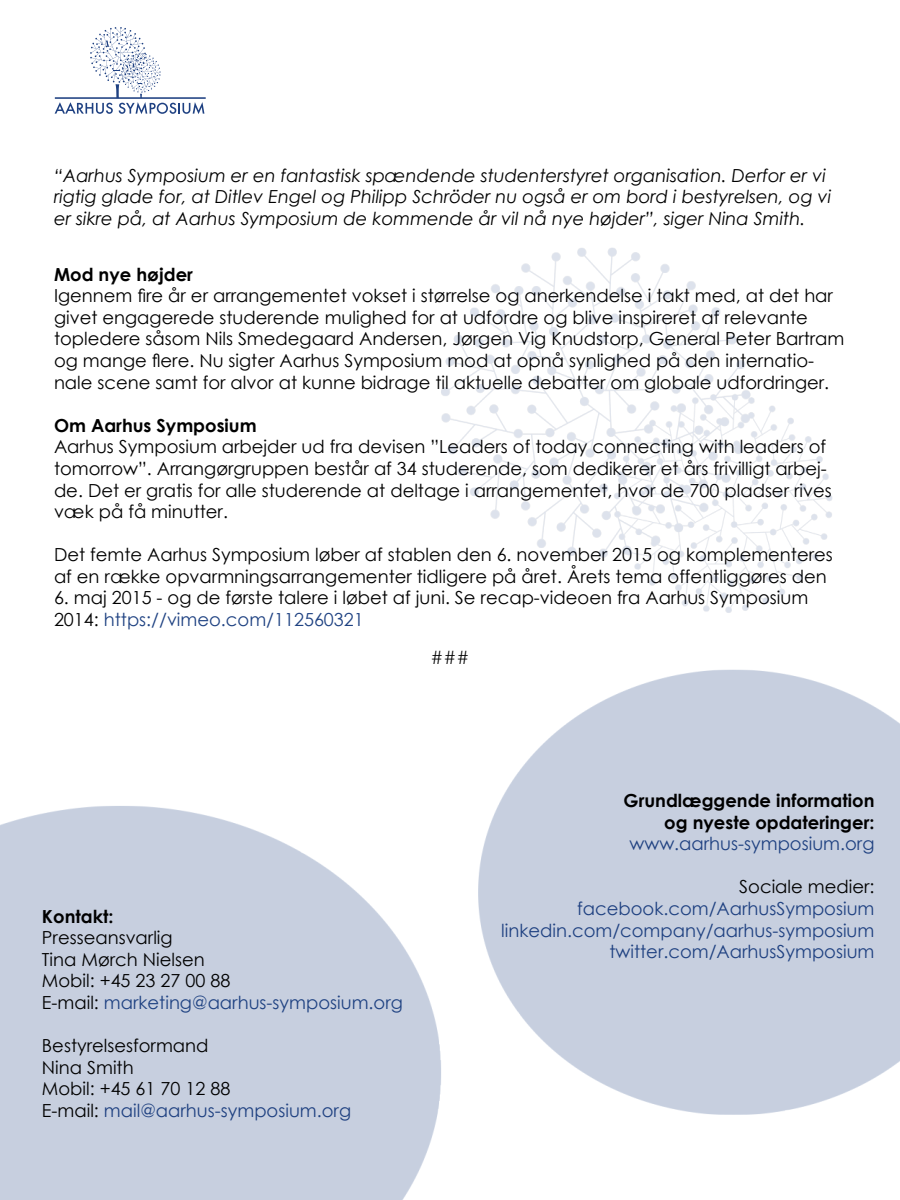
<style>
.page{position:relative;width:900px;height:1200px;background:#fff}
.page>*{position:absolute;margin:0;border:0;box-sizing:border-box;transform-origin:0 0}
.t1{font:18px/21.6px "Century Gothic";color:#000}
.t2{font:italic 18px/21.6px "Century Gothic";color:#000}
.t3{font:18px/21.6px "Century Gothic";color:#1f4181;text-align:right}
.t4{font:700 18px/21.6px "Century Gothic";color:#000;text-align:right}
.s1{color:#1f4282}
.s2{color:#1f4181}
</style>
<div class="page">
<hr style="left:55px;top:97px;width:151px;height:2px;background:#1f4182">
<svg style="left:55px;top:27px;width:149px;height:87px"></svg>
<img style="left:441px;top:248px;width:459px;height:483px">
<p class="t2" style="left:54px;top:165px;width:779px">“Aarhus Symposium er en fantastisk spændende studenterstyret organisation. Derfor er vi rigtig glade for, at Ditlev Engel og Philipp Schröder nu også er om bord i bestyrelsen, og vi er sikre på, at Aarhus Symposium de kommende år vil nå nye højder”, siger Nina Smith.</p>
<p class="t4" style="left:54px;top:265px;width:140px">Mod nye højder</p>
<p class="t1" style="left:54px;top:285px;width:792px">Igennem fire år er arrangementet vokset i størrelse og anerkendelse i takt med, at det har givet engagerede studerende mulighed for at udfordre og blive inspireret af relevante topledere såsom Nils Smedegaard Andersen, Jørgen Vig Knudstorp, General Peter Bartram og mange flere. Nu sigter Aarhus Symposium mod at opnå synlighed på den internatio&shy;nale scene samt for alvor at kunne bidrage til aktuelle debatter om globale udfordringer.</p>
<p class="t4" style="left:54px;top:416px;width:204px">Om Aarhus Symposium</p>
<p class="t1" style="left:54px;top:437px;width:779px">Aarhus Symposium arbejder ud fra devisen ”Leaders of today connecting with leaders of tomorrow”. Arrangørgruppen består af 34 studerende, som dedikerer et års frivilligt arbej&shy;de. Det er gratis for alle studerende at deltage i arrangementet, hvor de 700 pladser rives væk på få minutter.</p>
<p class="t1" style="left:54px;top:545px;width:780px">Det femte Aarhus Symposium løber af stablen den 6. november 2015 og komplementeres af en række opvarmningsarrangementer tidligere på året. Årets tema offentliggøres den</p>
<p class="t1" style="left:54px;top:588px;width:756px">6. maj 2015 - og de første talere i løbet af juni. Se recap-videoen fra Aarhus Symposium<br>2014: <span class="s1">https://vimeo.com/112560321</span></p>
<p class="t1" style="left:431px;top:648px;width:40px">###</p>
<p class="t4" style="left:42px;top:907px;width:73px">Kontakt:</p>
<p class="t1" style="left:42px;top:928px;width:362px">Presseansvarlig<br>Tina Mørch Nielsen<br>Mobil: +45 23 27 00 88<br>E-mail: <span class="s1">marketing@aarhus-symposium.org</span></p>
<p class="t1" style="left:42px;top:1036px;width:311px">Bestyrelsesformand<br>Nina Smith<br>Mobil: +45 61 70 12 88<br>E-mail: <span class="s2">mail@aarhus-symposium.org</span></p>
<p class="t4" style="left:624px;top:791px;width:252px">Grundlæggende information og nyeste opdateringer:</p>
<p class="t3" style="left:629px;top:834px;width:247px">www.aarhus-symposium.org</p>
<p class="t1" style="left:739px;top:877px;width:137px">Sociale medier:</p>
<p class="t3" style="left:501px;top:899px;width:375px">facebook.com/AarhusSymposium linkedin.com/company/aarhus-symposium twitter.com/AarhusSymposium</p>
</div>
